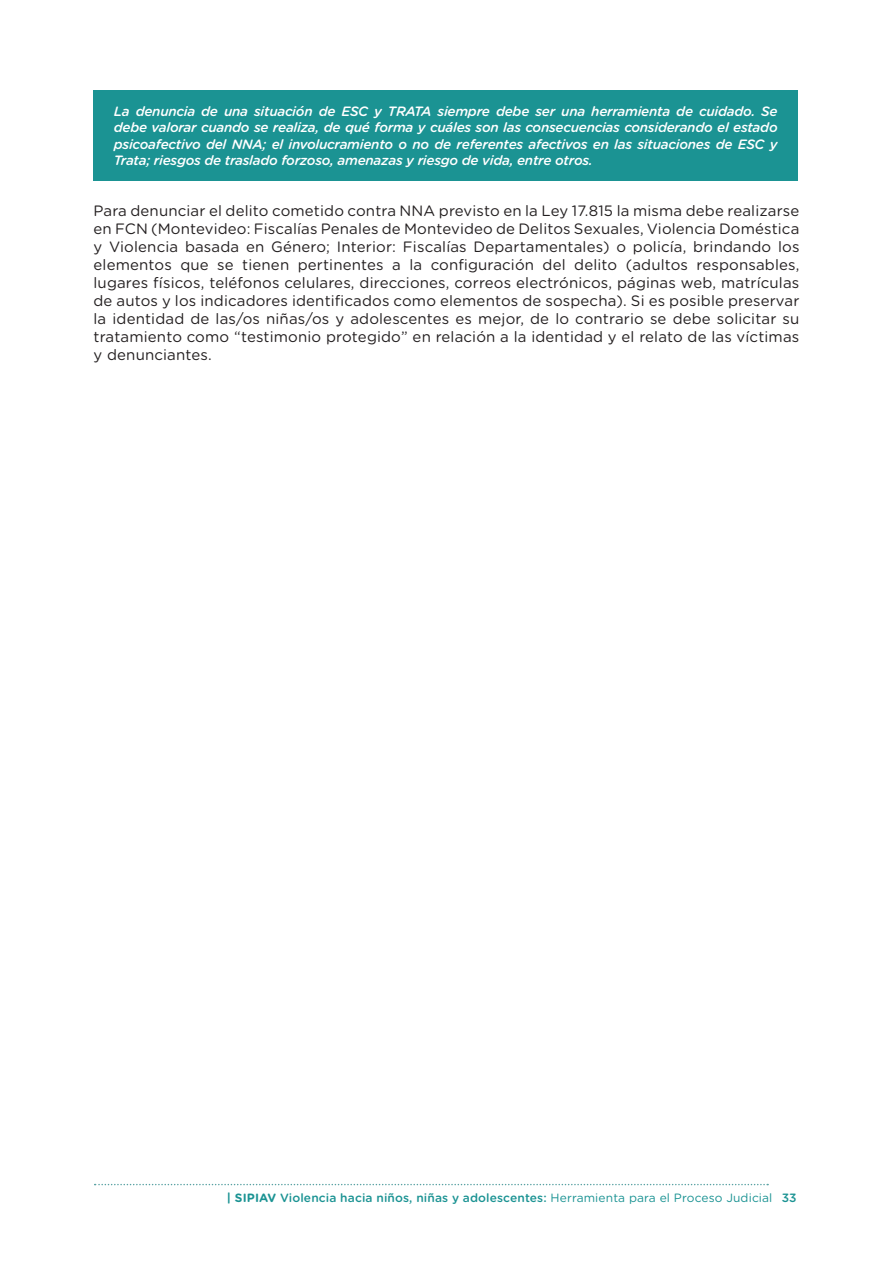
<style>
.page{position:relative;width:893px;height:1263px;background:#fff}
.page>*{position:absolute;margin:0;border:0;box-sizing:border-box;transform-origin:0 0}
.t1{font:15px/18px "Gotham Rounded";letter-spacing:.01em;color:#231f20;text-align:justify}
.t2{font:italic 500 13.5px/16.5px "Gotham Rounded";letter-spacing:-.02em;color:#fff;text-align:justify}
.t3{font:500 12px "Gotham Rounded";letter-spacing:.01em;color:#1b9393}
.s1{font-weight:700}
.s2{font-weight:400}
</style>
<div class="page">
<svg style="left:95px;top:1184px;width:673px;height:1px"></svg>
<div style="left:94px;top:90px;width:704px;height:90px;background:#1b9393"></div>
<p class="t2" style="left:114px;top:102px;width:665px">La denuncia de una situación de ESC y TRATA siempre debe ser una herramienta de cuidado. Se debe valorar cuando se realiza, de qué forma y cuáles son las consecuencias considerando el estado psicoafectivo del NNA; el involucramiento o no de referentes afectivos en las situaciones de ESC y Trata; riesgos de traslado forzoso, amenazas y riesgo de vida, entre otros.</p>
<p class="t1" style="left:94px;top:201px;width:707px">Para denunciar el delito cometido contra NNA previsto en la Ley 17.815 la misma debe realizarse en FCN (Montevideo: Fiscalías Penales de Montevideo de Delitos Sexuales, Violencia Doméstica y Violencia basada en Género; Interior: Fiscalías Departamentales) o policía, brindando los elementos que se tienen pertinentes a la configuración del delito (adultos responsables, lugares físicos, teléfonos celulares, direcciones, correos electrónicos, páginas web, matrículas de autos y los indicadores identificados como elementos de sospecha). Si es posible preservar la identidad de las/os niñas/os y adolescentes es mejor, de lo contrario se debe solicitar su tratamiento como “testimonio protegido” en relación a la identidad y el relato de las víctimas y denunciantes.</p>
<p class="t3" style="left:227px;top:1189px;width:571px"><span class="s1">| SIPIAV</span> Violencia hacia niños, niñas y adolescentes: <span class="s2">Herramienta para el Proceso Judicial</span> 33</p>
</div>
